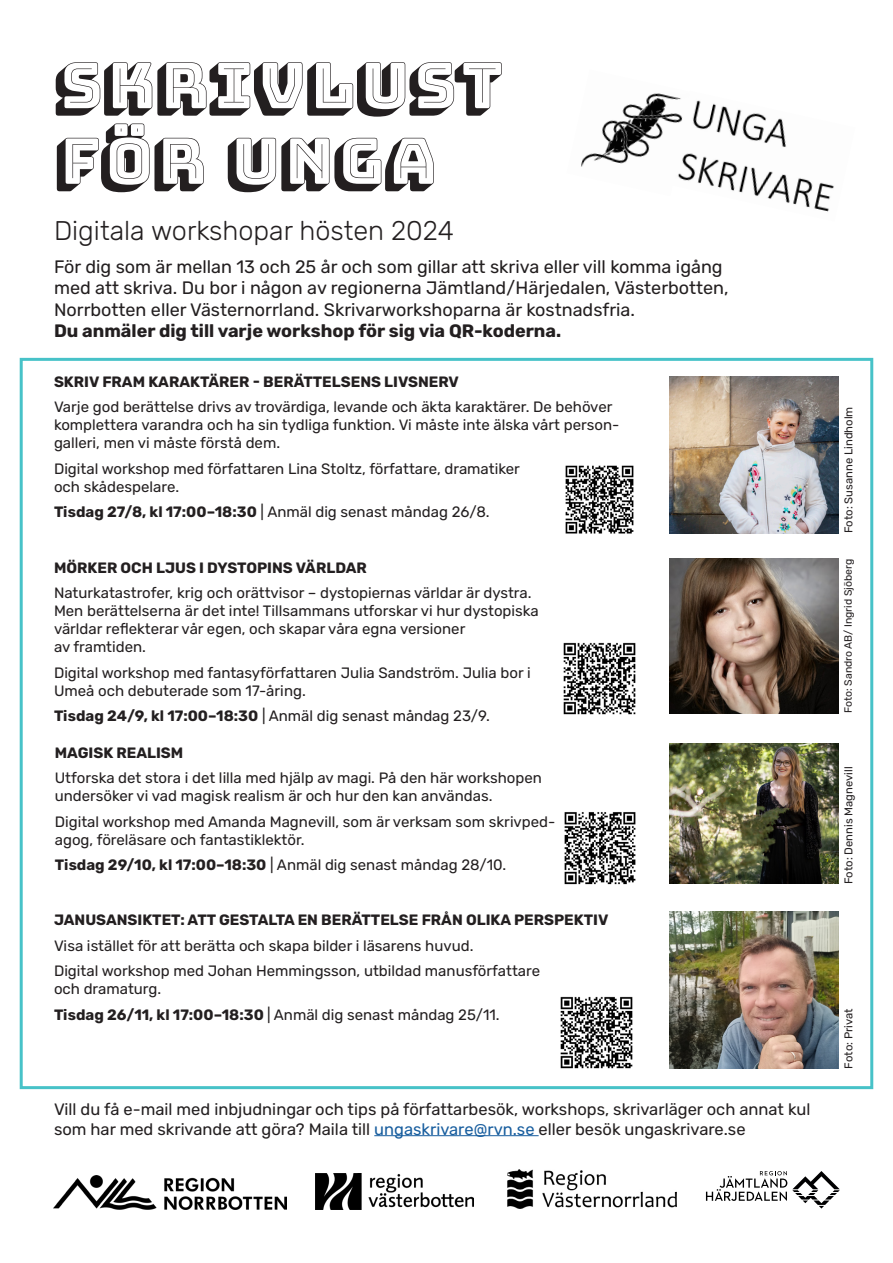
<style>
.page{position:relative;width:893px;height:1263px;background:#fff}
.page>*{position:absolute;margin:0;border:0;box-sizing:border-box;transform-origin:0 0}
.t1{font:63px/75.6px "Bungee Shade";color:#231f20}
.t2{font:300 27px "Rubik";color:#231f20}
.t3{font:18px/21.6px "Rubik";color:#231f20}
.t4{font:16.5px/19.8px "Rubik";color:#231f20}
.t5{font:15px/18px "Rubik";color:#231f20}
.t6{font:700 15px "Rubik";color:#231f20}
.t7{font:11.25px "Rubik";color:#231f20}
.t8{font:10.5px "Rubik";color:#231f20}
.s1{font-weight:700}
.s2{color:#175d9e}
</style>
<div class="page">
<div style="left:20px;top:358px;width:853px;height:731px;border:3px solid #47c2c8"></div>
<img style="left:507px;top:1170px;width:170px;height:39px">
<img style="left:670px;top:376px;width:169px;height:157px">
<img style="left:670px;top:558px;width:169px;height:155px">
<img style="left:316px;top:1173px;width:158px;height:36px">
<img style="left:581px;top:93px;width:88px;height:74px">
<img style="left:669px;top:95px;width:165px;height:117px">
<svg style="left:706px;top:1171px;width:134px;height:37px"></svg>
<img style="left:670px;top:911px;width:169px;height:157px">
<hr style="left:374px;top:1135px;width:165px;height:1px;background:#175d9e">
<img style="left:565px;top:465px;width:69px;height:69px">
<img style="left:563px;top:642px;width:73px;height:73px">
<img style="left:53px;top:1175px;width:233px;height:35px">
<img style="left:670px;top:744px;width:169px;height:140px">
<img style="left:564px;top:812px;width:72px;height:73px">
<img style="left:560px;top:996px;width:73px;height:73px">
<p class="t1" style="left:54px;top:49px;width:449px">SKRIVLUST<br>FÖR UNGA</p>
<p class="t2" style="left:54px;top:215px;width:401px">Digitala workshopar hösten 2024</p>
<p class="t3" style="left:54px;top:256px;width:676px">För dig som är mellan 13 och 25 år och som gillar att skriva eller vill komma igång med att skriva. Du bor i någon av regionerna Jämtland/Härjedalen, Västerbotten, Norrbotten eller Västernorrland. Skrivarworkshoparna är kostnadsfria.<br><span class="s1">Du anmäler dig till varje workshop för sig via QR-koderna.</span></p>
<p class="t6" style="left:54px;top:373px;width:406px">SKRIV FRAM KARAKTÄRER - BERÄTTELSENS LIVSNERV</p>
<p class="t5" style="left:54px;top:398px;width:567px">Varje god berättelse drivs av trovärdiga, levande och äkta karaktärer. De behöver komplettera varandra och ha sin tydliga funktion. Vi måste inte älska vårt person&shy;galleri, men vi måste förstå dem.</p>
<p class="t5" style="left:54px;top:460px;width:467px">Digital workshop med författaren Lina Stoltz, författare, dramatiker och skådespelare.</p>
<p class="t5" style="left:54px;top:503px;width:437px"><span class="s1">Tisdag 27/8, kl 17:00–18:30</span> | Anmäl dig senast måndag 26/8.</p>
<p class="t6" style="left:54px;top:559px;width:314px">MÖRKER OCH LJUS I DYSTOPINS VÄRLDAR</p>
<p class="t5" style="left:54px;top:585px;width:486px">Naturkatastrofer, krig och orättvisor – dystopiernas världar är dystra.<br>Men berättelserna är det inte! Tillsammans utforskar vi hur dystopiska världar reflekterar vår egen, och skapar våra egna versioner<br>av framtiden.</p>
<p class="t5" style="left:54px;top:664px;width:478px">Digital workshop med fantasyförfattaren Julia Sandström. Julia bor i<br>Umeå och debuterade som 17-åring.</p>
<p class="t5" style="left:54px;top:708px;width:437px"><span class="s1">Tisdag 24/9, kl 17:00–18:30</span> | Anmäl dig senast måndag 23/9.</p>
<p class="t6" style="left:55px;top:744px;width:130px">MAGISK REALISM</p>
<p class="t5" style="left:55px;top:770px;width:489px">Utforska det stora i det lilla med hjälp av magi. På den här workshopen undersöker vi vad magisk realism är och hur den kan användas.</p>
<p class="t5" style="left:55px;top:813px;width:502px">Digital workshop med Amanda Magnevill, som är verksam som skrivped&shy;agog, föreläsare och fantastiklektör.</p>
<p class="t5" style="left:55px;top:857px;width:453px"><span class="s1">Tisdag 29/10, kl 17:00–18:30</span> | Anmäl dig senast måndag 28/10.</p>
<p class="t6" style="left:54px;top:911px;width:556px">JANUSANSIKTET: ATT GESTALTA EN BERÄTTELSE FRÅN OLIKA PERSPEKTIV</p>
<p class="t5" style="left:54px;top:937px;width:421px">Visa istället för att berätta och skapa bilder i läsarens huvud.</p>
<p class="t5" style="left:54px;top:962px;width:488px">Digital workshop med Johan Hemmingsson, utbildad manusförfattare och dramaturg.</p>
<p class="t5" style="left:54px;top:1006px;width:447px"><span class="s1">Tisdag 26/11, kl 17:00–18:30</span> | Anmäl dig senast måndag 25/11.</p>
<p class="t4" style="left:54px;top:1100px;width:758px">Vill du få e-mail med inbjudningar och tips på författarbesök, workshops, skrivarläger och annat kul som har med skrivande att göra? Maila till <span class="s2">ungaskrivare@rvn.se</span> eller besök ungaskrivare.se</p>
<p class="t7" style="left:842px;top:533px;width:128px;rotate:-90deg">Foto: Susanne Lindholm</p>
<p class="t8" style="left:842px;top:713px;width:156px;rotate:-90deg">Foto: Sandro AB/ Ingrid Sjöberg</p>
<p class="t7" style="left:842px;top:884px;width:119px;rotate:-90deg">Foto: Dennis Magnevill</p>
<p class="t7" style="left:842px;top:1068px;width:62px;rotate:-90deg">Foto: Privat</p>
</div>
